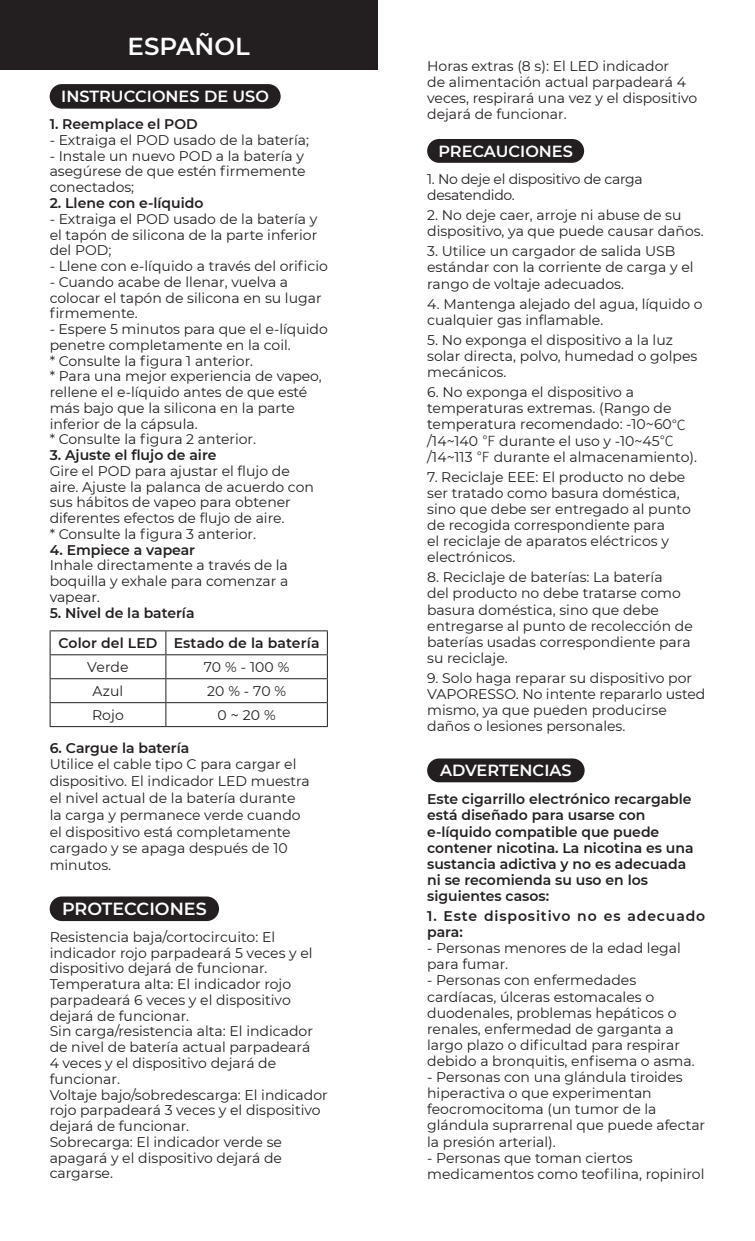
<style>
.page{position:relative;width:755px;height:1241px;background:#fff}
.page>*{position:absolute;margin:0;border:0;box-sizing:border-box;transform-origin:0 0}
.t1{font:600 24.5px "Montserrat";color:#fff}
.t2{font:600 17.5px "Montserrat";color:#fff}
.t3{font:600 16.1px "Montserrat";color:#fff}
.t4{font:14px/16.1px "Montserrat";color:#231f20}
.t5{font:600 14px/16.1px "Montserrat";color:#231f20}
.t6{font:14px/16.1px "Montserrat";letter-spacing:-.02em;color:#231f20}
.t7{font:600 14px/16.1px "Montserrat";letter-spacing:.06em;color:#231f20}
.s1{font-family:"Source Han Sans CN";font-weight:300}
</style>
<div class="page">
<div style="left:0;top:0;width:377px;height:69px;background:#231f20"></div>
<div style="left:50px;top:84px;width:230px;height:25px;background:#231f20;border-radius:12px"></div>
<hr style="left:50px;top:630px;width:116px;height:1px;background:#231f20">
<hr style="left:49px;top:631px;width:2px;height:23px;background:#231f20">
<hr style="left:166px;top:630px;width:161px;height:1px;background:#231f20">
<hr style="left:326px;top:631px;width:2px;height:23px;background:#231f20">
<hr style="left:50px;top:654px;width:116px;height:1px;background:#231f20">
<hr style="left:49px;top:655px;width:2px;height:23px;background:#231f20">
<hr style="left:166px;top:654px;width:161px;height:1px;background:#231f20">
<hr style="left:326px;top:655px;width:2px;height:23px;background:#231f20">
<hr style="left:50px;top:678px;width:116px;height:1px;background:#231f20">
<hr style="left:49px;top:679px;width:2px;height:23px;background:#231f20">
<hr style="left:166px;top:678px;width:161px;height:1px;background:#231f20">
<hr style="left:326px;top:679px;width:2px;height:23px;background:#231f20">
<hr style="left:50px;top:702px;width:116px;height:1px;background:#231f20">
<hr style="left:49px;top:703px;width:2px;height:23px;background:#231f20">
<hr style="left:166px;top:702px;width:161px;height:1px;background:#231f20">
<svg style="left:165px;top:631px;width:1px;height:95px"></svg>
<hr style="left:326px;top:703px;width:2px;height:23px;background:#231f20">
<hr style="left:50px;top:726px;width:116px;height:1px;background:#231f20">
<hr style="left:166px;top:726px;width:161px;height:1px;background:#231f20">
<div style="left:50px;top:896px;width:169px;height:24px;background:#231f20;border-radius:12px"></div>
<div style="left:427px;top:139px;width:156px;height:24px;background:#231f20;border-radius:12px"></div>
<div style="left:427px;top:758px;width:157px;height:24px;background:#231f20;border-radius:12px"></div>
<p class="t1" style="left:127px;top:29px;width:124px">ESPAÑOL</p>
<p class="t3" style="left:61px;top:85px;width:209px">INSTRUCCIONES DE USO</p>
<p class="t5" style="left:50px;top:115px;width:149px">1. Reemplace el POD</p>
<p class="t4" style="left:50px;top:131px;width:261px">- Extraiga el POD usado de la batería;</p>
<p class="t4" style="left:50px;top:147px;width:257px;text-align:justify">- Instale un nuevo POD a la batería y asegúrese de que estén firmemente conectados;</p>
<p class="t5" style="left:50px;top:194px;width:155px">2. Llene con e-líquido</p>
<p class="t4" style="left:50px;top:210px;width:269px;text-align:justify">- Extraiga el POD usado de la batería y el tapón de silicona de la parte inferior del POD;</p>
<p class="t4" style="left:50px;top:257px;width:279px">- Llene con e-líquido a través del orificio</p>
<p class="t4" style="left:50px;top:273px;width:273px">- Cuando acabe de llenar, vuelva a colocar el tapón de silicona en su lugar firmemente.</p>
<p class="t4" style="left:50px;top:321px;width:279px">- Espere 5 minutos para que el e-líquido penetre completamente en la coil.</p>
<p class="t4" style="left:50px;top:352px;width:205px">* Consulte la figura 1 anterior.</p>
<p class="t4" style="left:50px;top:368px;width:273px">* Para una mejor experiencia de vapeo, rellene el e-líquido antes de que esté más bajo que la silicona en la parte inferior de la cápsula.</p>
<p class="t4" style="left:50px;top:431px;width:208px">* Consulte la figura 2 anterior.</p>
<p class="t5" style="left:50px;top:446px;width:168px">3. Ajuste el flujo de aire</p>
<p class="t4" style="left:50px;top:462px;width:266px">Gire el POD para ajustar el flujo de aire. Ajuste la palanca de acuerdo con sus hábitos de vapeo para obtener diferentes efectos de flujo de aire.</p>
<p class="t4" style="left:50px;top:525px;width:208px">* Consulte la figura 3 anterior.</p>
<p class="t5" style="left:50px;top:541px;width:147px">4. Empiece a vapear</p>
<p class="t4" style="left:50px;top:557px;width:240px;text-align:justify">Inhale directamente a través de la boquilla y exhale para comenzar a vapear.</p>
<p class="t5" style="left:50px;top:604px;width:146px">5. Nivel de la batería</p>
<p class="t5" style="left:58px;top:634px;width:100px">Color del LED</p>
<p class="t5" style="left:174px;top:634px;width:147px">Estado de la batería</p>
<p class="t4" style="left:87px;top:658px;width:43px">Verde</p>
<p class="t4" style="left:204px;top:658px;width:87px">70 % - 100 %</p>
<p class="t4" style="left:92px;top:682px;width:32px">Azul</p>
<p class="t4" style="left:207px;top:682px;width:81px">20 % - 70 %</p>
<p class="t4" style="left:92px;top:706px;width:33px">Rojo</p>
<p class="t4" style="left:217px;top:706px;width:60px">0 ~ 20 %</p>
<p class="t5" style="left:50px;top:738px;width:141px">6. Cargue la batería</p>
<p class="t4" style="left:50px;top:755px;width:261px">Utilice el cable tipo C para cargar el dispositivo. El indicador LED muestra el nivel actual de la batería durante la carga y permanece verde cuando el dispositivo está completamente cargado y se apaga después de 10 minutos.</p>
<p class="t2" style="left:62px;top:896px;width:146px">PROTECCIONES</p>
<p class="t4" style="left:50px;top:928px;width:264px">Resistencia baja/cortocircuito: El indicador rojo parpadeará 5 veces y el dispositivo dejará de funcionar.</p>
<p class="t4" style="left:50px;top:975px;width:243px;text-align:justify">Temperatura alta: El indicador rojo parpadeará 6 veces y el dispositivo dejará de funcionar.</p>
<p class="t4" style="left:50px;top:1022px;width:265px">Sin carga/resistencia alta: El indicador de nivel de batería actual parpadeará<br>4 veces y el dispositivo dejará de funcionar.</p>
<p class="t4" style="left:50px;top:1085px;width:279px">Voltaje bajo/sobredescarga: El indicador rojo parpadeará 3 veces y el dispositivo dejará de funcionar.</p>
<p class="t4" style="left:50px;top:1133px;width:234px;text-align:justify">Sobrecarga: El indicador verde se apagará y el dispositivo dejará de cargarse.</p>
<p class="t4" style="left:427px;top:58px;width:271px">Horas extras (8 s): El LED indicador<br>de alimentación actual parpadeará 4 veces, respirará una vez y el dispositivo dejará de funcionar.</p>
<p class="t3" style="left:438px;top:139px;width:136px">PRECAUCIONES</p>
<p class="t6" style="left:427px;top:170px;width:217px">1. No deje el dispositivo de carga desatendido.</p>
<p class="t4" style="left:427px;top:207px;width:278px">2. No deje caer, arroje ni abuse de su dispositivo, ya que puede causar daños.</p>
<p class="t4" style="left:427px;top:243px;width:268px">3. Utilice un cargador de salida USB estándar con la corriente de carga y el rango de voltaje adecuados.</p>
<p class="t4" style="left:427px;top:295px;width:277px">4. Mantenga alejado del agua, líquido o cualquier gas inflamable.</p>
<p class="t4" style="left:427px;top:331px;width:271px">5. No exponga el dispositivo a la luz solar directa, polvo, humedad o golpes mecánicos.</p>
<p class="t4" style="left:427px;top:383px;width:271px">6. No exponga el dispositivo a temperaturas extremas. (Rango de temperatura recomendado: -10~60<span class="s1">℃ </span>/14~140 <span class="s1">℉</span> durante el uso y -10~45<span class="s1">℃ </span>/14~113 <span class="s1">℉</span> durante el almacenamiento).</p>
<p class="t4" style="left:427px;top:468px;width:265px">7. Reciclaje EEE: El producto no debe ser tratado como basura doméstica, sino que debe ser entregado al punto de recogida correspondiente para<br>el reciclaje de aparatos eléctricos y electrónicos.</p>
<p class="t4" style="left:427px;top:568px;width:267px">8. Reciclaje de baterías: La batería<br>del producto no debe tratarse como basura doméstica, sino que debe entregarse al punto de recolección de baterías usadas correspondiente para su reciclaje.</p>
<p class="t4" style="left:427px;top:669px;width:279px">9. Solo haga reparar su dispositivo por VAPORESSO. No intente repararlo usted mismo, ya que pueden producirse daños o lesiones personales.</p>
<p class="t3" style="left:440px;top:758px;width:133px">ADVERTENCIAS</p>
<p class="t5" style="left:427px;top:790px;width:268px">Este cigarrillo electrónico recargable está diseñado para usarse con e-líquido compatible que puede contener nicotina. La nicotina es una sustancia adictiva y no es adecuada ni se recomienda su uso en los siguientes casos:</p>
<p class="t7" style="left:427px;top:907px;width:279px">1. Este dispositivo no es adecuado para:</p>
<p class="t4" style="left:427px;top:939px;width:255px">- Personas menores de la edad legal para fumar.</p>
<p class="t4" style="left:427px;top:971px;width:269px">- Personas con enfermedades cardíacas, úlceras estomacales o duodenales, problemas hepáticos o renales, enfermedad de garganta a largo plazo o dificultad para respirar debido a bronquitis, enfisema o asma.</p>
<p class="t4" style="left:427px;top:1068px;width:279px">- Personas con una glándula tiroides hiperactiva o que experimentan feocromocitoma (un tumor de la glándula suprarrenal que puede afectar la presión arterial).</p>
<p class="t4" style="left:427px;top:1148px;width:279px">- Personas que toman ciertos medicamentos como teofilina, ropinirol</p>
</div>
